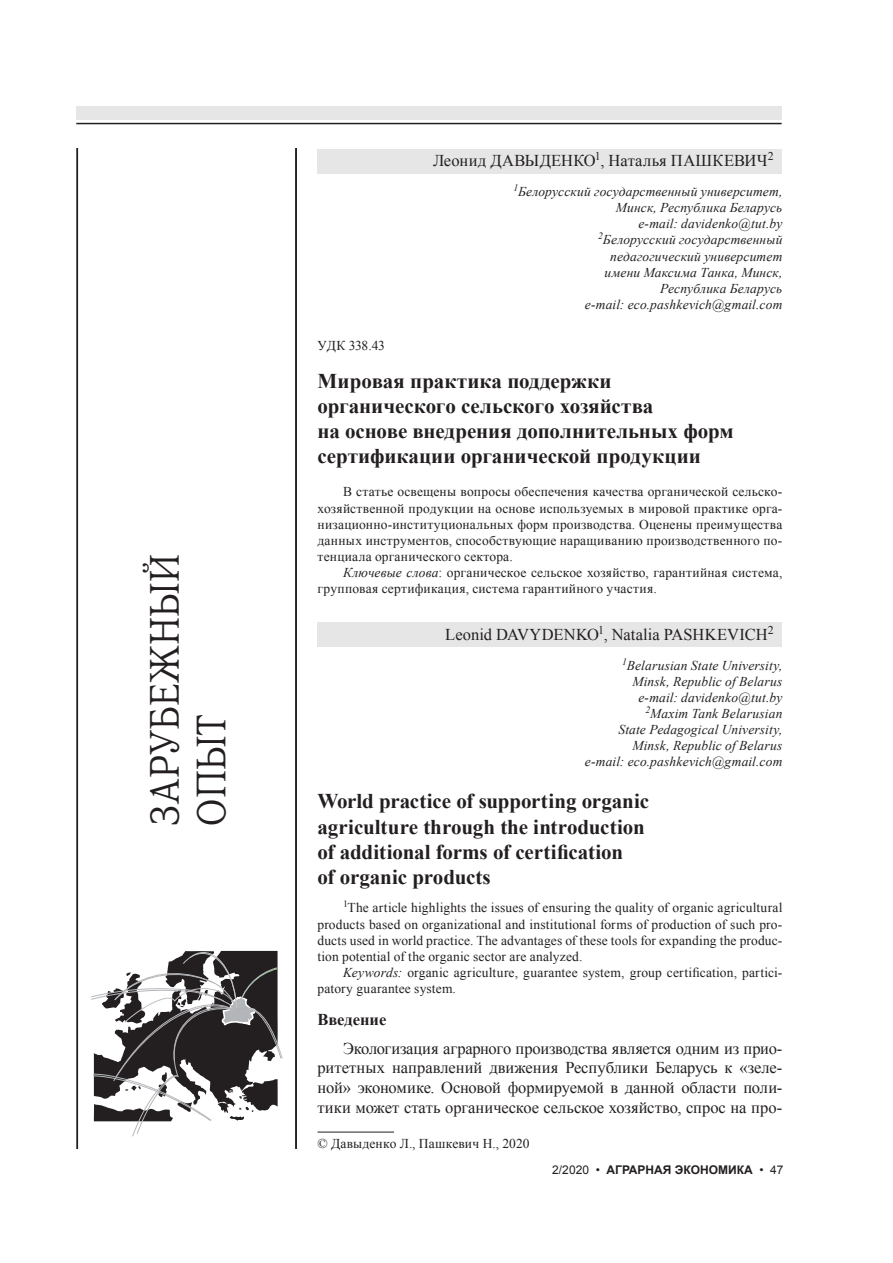
<style>
.page{position:relative;width:893px;height:1263px;background:#fff}
.page>*{position:absolute;margin:0;border:0;box-sizing:border-box;transform-origin:0 0}
.t1{font:39px/46.8px "Quant Antiqua Plain";color:#231f20;scale:.9 1}
.t2{font:700 21px/25px "Times New Roman";letter-spacing:-.005em;color:#231f20}
.t3{font:16.5px/19.6px "Times New Roman";color:#231f20;text-align:justify}
.t4{font:16.5px "Times New Roman";letter-spacing:.02em;color:#231f20}
.t5{font:700 16.5px "Times New Roman";letter-spacing:-.005em;color:#231f20}
.t6{font:13.5px/16px "Times New Roman";letter-spacing:.015em;color:#231f20;text-align:justify}
.t7{font:italic 13.5px/16px "Times New Roman";letter-spacing:.01em;color:#231f20;text-align:right}
.t8{font:700 12px "Arial";color:#231f20}
.s1{font-style:italic}
.s2{font-weight:400}
</style>
<div class="page">
<div style="left:76px;top:106px;width:706px;height:13px;background:#e6e6e6"></div>
<hr style="left:76px;top:123px;width:706px;height:1px;background:#231f20">
<hr style="left:77px;top:149px;width:1px;height:999px;background:#231f20">
<hr style="left:295px;top:149px;width:2px;height:999px;background:#231f20">
<svg style="left:91px;top:951px;width:191px;height:186px"></svg>
<div style="left:317px;top:149px;width:465px;height:25px;background:#e6e6e6"></div>
<div style="left:317px;top:622px;width:465px;height:25px;background:#e6e6e6"></div>
<hr style="left:317px;top:1132px;width:77px;height:1px;background:#231f20">
<h1 class="t1" style="left:142px;top:825px;width:303px;rotate:-90deg">ЗАРУБЕЖНЫЙ<br>ОПЫТ</h1>
<p class="t4" style="left:433px;top:150px;width:342px">Леонид ДАВЫДЕНКО<sup>1</sup>, Наталья ПАШКЕВИЧ<sup>2</sup></p>
<p class="t7" style="left:513px;top:183px;width:271px"><sup>1</sup>Белорусский государственный университет,<br>Минск, Республика Беларусь<br>e-mail: davidenko@tut.by<br><sup>2</sup>Белорусский государственный педагогический университет<br>имени Максима Танка, Минск,<br>Республика Беларусь<br>e-mail: eco.pashkevich@gmail.com</p>
<p class="t6" style="left:317px;top:338px;width:69px">УДК 338.43</p>
<h2 class="t2" style="left:317px;top:368px;width:418px">Мировая практика поддержки органического сельского хозяйства<br>на основе внедрения дополнительных форм сертификации органической продукции<sup>5</sup></h2>
<p class="t6" style="left:317px;top:484px;width:466px;text-indent:26px">В статье освещены вопросы обеспечения качества органической сельско&shy;хозяйственной продукции на основе используемых в мировой практике орга&shy;низационно-институциональных форм производства. Оценены преимущества данных инструментов, способствующие наращиванию производственного по&shy;тенциала органического сектора.</p>
<p class="t6" style="left:317px;top:564px;width:466px;text-indent:26px"><span class="s1">Ключевые слова</span>: органическое сельское хозяйство, гарантийная система, групповая сертификация, система гарантийного участия.</p>
<p class="t3" style="left:445px;top:624px;width:330px">Leonid DAVYDENKO<sup>1</sup>, Natalia PASHKEVICH<sup>2</sup></p>
<p class="t7" style="left:585px;top:657px;width:199px"><sup>1</sup>Belarusian State University,<br>Minsk, Republic of Belarus<br>e-mail: davidenko@tut.by<br><sup>2</sup>Maxim Tank Belarusian<br>State Pedagogical University,<br>Minsk, Republic of Belarus<br>e-mail: eco.pashkevich@gmail.com</p>
<h2 class="t2" style="left:317px;top:788px;width:333px">World practice of supporting organic agriculture through the introduction of additional forms of certification<br>of organic products</h2>
<p class="t6" style="left:317px;top:900px;width:466px;text-indent:26px"><sup>1</sup>The article highlights the issues of ensuring the quality of organic agricultural products based on organizational and institutional forms of production of such pro&shy;ducts used in world practice. The advantages of these tools for expanding the produc&shy;tion potential of the organic sector are analyzed.</p>
<p class="t6" style="left:317px;top:964px;width:465px;text-indent:26px"><span class="s1">Keywords:</span> organic agriculture, guarantee system, group certification, partici&shy;patory guarantee system.</p>
<p class="t5" style="left:317px;top:1008px;width:70px">Введение</p>
<p class="t3" style="left:317px;top:1038px;width:466px;text-indent:26px">Экологизация аграрного производства является одним из прио&shy;ритетных направлений движения Республики Беларусь к «зеле&shy;ной» экономике. Основой формируемой в данной области поли&shy;тики может стать органическое сельское хозяйство, спрос на про-</p>
<p class="t6" style="left:317px;top:1135px;width:214px">© Давыденко Л., Пашкевич Н., 2020</p>
<p class="t8" style="left:552px;top:1162px;width:233px"><span class="s2">2/2020 •</span> АГРАРНАЯ ЭКОНОМИКА <span class="s2">• 47</span></p>
</div>
